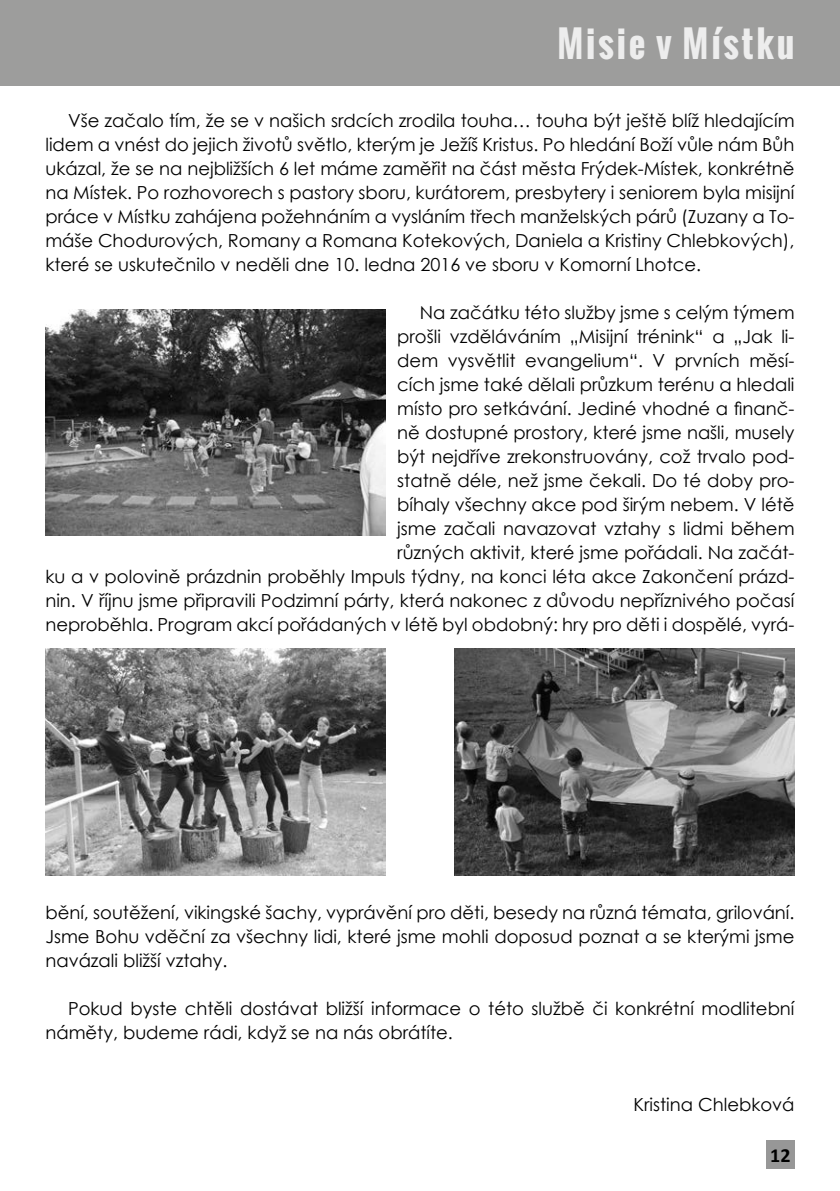
<style>
.page{position:relative;width:840px;height:1191px;background:#fff}
.page>*{position:absolute;margin:0;border:0;box-sizing:border-box;transform-origin:0 0}
.t1{font:700 36px "Oswald";letter-spacing:.08em;color:#ededed}
.t2{font:700 20px "Calibri";color:#000}
.t3{font:18px/24px "Century Gothic";color:#000;text-align:justify}
</style>
<div class="page">
<div style="left:765px;top:1140px;width:29px;height:28px;background:#979797"></div>
<div style="left:0;top:0;width:839px;height:85px;background:#9d9d9c"></div>
<img style="left:45px;top:309px;width:341px;height:227px">
<img style="left:454px;top:648px;width:340px;height:227px">
<img style="left:45px;top:648px;width:341px;height:227px">
<h1 class="t1" style="left:557px;top:17px;width:238px">Misie v Místku</h1>
<p class="t3" style="left:45px;top:108px;width:750px;text-indent:23px">Vše začalo tím, že se v našich srdcích zrodila touha… touha být ještě blíž hledajícím lidem a vnést do jejich životů světlo, kterým je Ježíš Kristus. Po hledání Boží vůle nám Bůh ukázal, že se na nejbližších 6 let máme zaměřit na část města Frýdek-Místek, konkrétně na Místek. Po rozhovorech s pastory sboru, kurátorem, presbytery i seniorem byla misijní práce v Místku zahájena požehnáním a vysláním třech manželských párů (Zuzany a To&shy;máše Chodurových, Romany a Romana Kotekových, Daniela a Kristiny Chlebkových), které se uskutečnilo v neděli dne 10. ledna 2016 ve sboru v Komorní Lhotce.</p>
<p class="t3" style="left:45px;top:300px;width:750px;text-align:right">Na začátku této služby jsme s celým týmem<br>prošli vzděláváním „Misijní trénink“ a „Jak li-<br>dem vysvětlit evangelium“. V prvních měsí-<br>cích jsme také dělali průzkum terénu a hledali<br>místo pro setkávání. Jediné vhodné a finanč-<br>ně dostupné prostory, které jsme našli, musely<br>být nejdříve zrekonstruovány, což trvalo pod-<br>statně déle, než jsme čekali. Do té doby pro-<br>bíhaly všechny akce pod širým nebem. V létě<br>jsme začali navazovat vztahy s lidmi během<br>různých aktivit, které jsme pořádali. Na začát-<br>ku a v polovině prázdnin proběhly Impuls týdny, na konci léta akce Zakončení prázd&shy;nin. V říjnu jsme připravili Podzimní párty, která nakonec z důvodu nepříznivého počasí neproběhla. Program akcí pořádaných v létě byl obdobný: hry pro děti i dospělé, vyrá-</p>
<p class="t3" style="left:45px;top:900px;width:750px">bění, soutěžení, vikingské šachy, vyprávění pro děti, besedy na různá témata, grilování.<br>Jsme Bohu vděční za všechny lidi, které jsme mohli doposud poznat a se kterými jsme navázali bližší vztahy.</p>
<p class="t3" style="left:45px;top:996px;width:750px;text-indent:23px">Pokud byste chtěli dostávat bližší informace o této službě či konkrétní modlitební náměty, budeme rádi, když se na nás obrátíte.</p>
<p class="t3" style="left:633px;top:1092px;width:162px">Kristina Chlebková</p>
<p class="t2" style="left:769px;top:1140px;width:22px">12</p>
</div>
